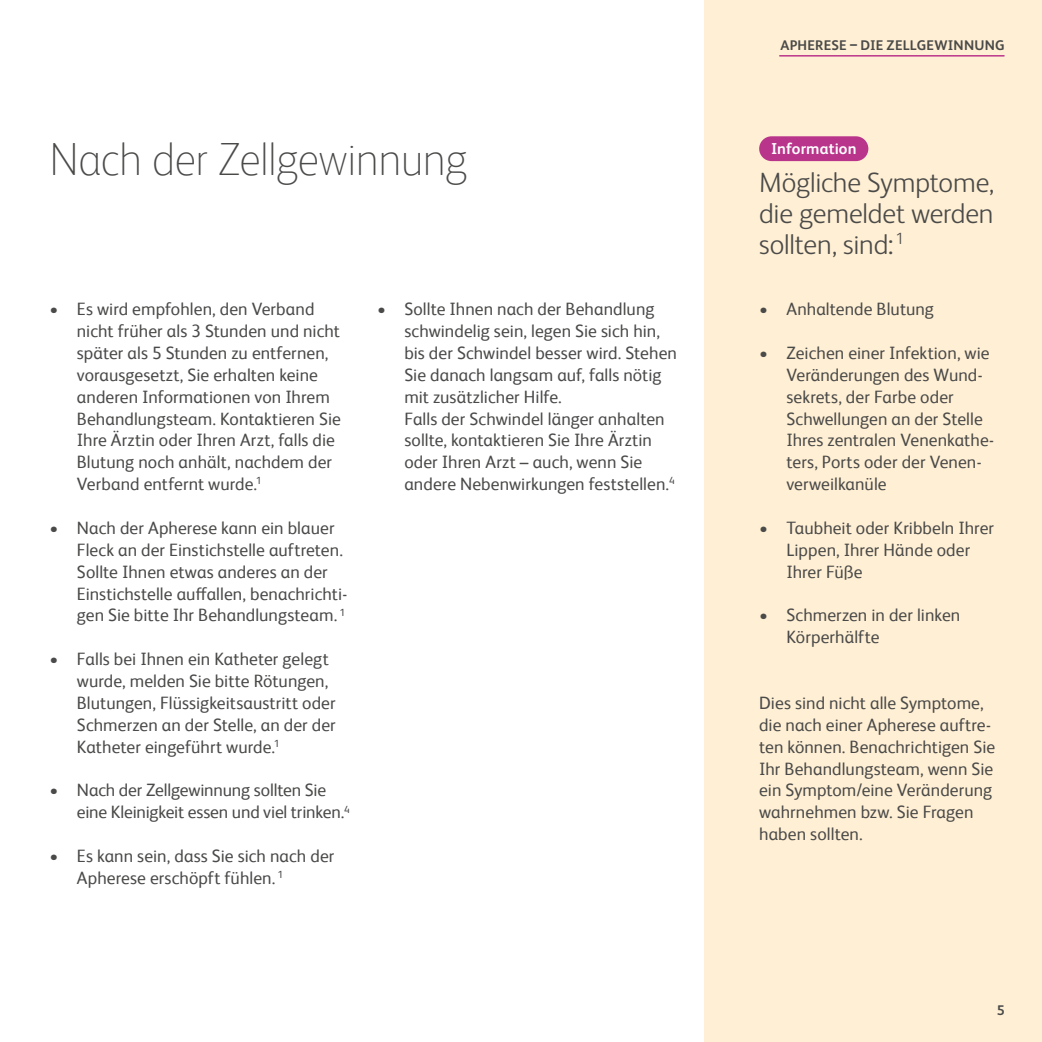
<style>
.page{position:relative;width:1042px;height:1042px;background:#fff}
.page>*{position:absolute;margin:0;border:0;box-sizing:border-box;transform-origin:0 0}
.t1{font:100 45.5px "BMS Humanity";letter-spacing:-.015em;color:#4a4a49}
.t2{font:300 28px/30.8px "BMS Humanity";letter-spacing:-.005em;color:#4a4a49;text-align:justify}
.t3{font:17.5px/21.9px "BMS Humanity";letter-spacing:.005em;color:#4a4a49}
.t4{font:700 15.75px "BMS Humanity";letter-spacing:.005em;color:#fff}
.t5{font:700 14px "BMS Humanity";letter-spacing:.015em;color:#4a4a49}
</style>
<div class="page">
<div style="left:704px;top:0;width:338px;height:1042px;background:#ffefd4"></div>
<div style="left:759px;top:136px;width:109px;height:25px;background:#b9348b;border-radius:12px"></div>
<hr style="left:780px;top:55px;width:224px;height:2px;background:#b9348b">
<p class="t5" style="left:780px;top:35px;width:226px">APHERESE – DIE ZELLGEWINNUNG</p>
<h1 class="t1" style="left:50px;top:129px;width:420px">Nach der Zellgewinnung</h1>
<p class="t4" style="left:771px;top:137px;width:87px">Information</p>
<h2 class="t2" style="left:759px;top:165px;width:237px">Mögliche Symptome, die gemeldet werden sollten, sind: <sup>1</sup></h2>
<p class="t3" style="left:77px;top:297px;width:265px;text-indent:-27px">• Es wird empfohlen, den Verband nicht früher als 3 Stunden und nicht später als 5 Stunden zu entfernen, vorausgesetzt, Sie erhalten keine anderen Informationen von Ihrem Behandlungsteam. Kontaktieren Sie Ihre Ärztin oder Ihren Arzt, falls die Blutung noch anhält, nachdem der Verband entfernt wurde.<sup>1</sup></p>
<p class="t3" style="left:77px;top:516px;width:272px;text-indent:-27px">• Nach der Apherese kann ein blauer Fleck an der Einstichstelle auftreten.<br>Sollte Ihnen etwas anderes an der Einstichstelle aufallen, benachrichti&shy;gen Sie bitte Ihr Behandlungsteam. <sup>1</sup></p>
<p class="t3" style="left:77px;top:647px;width:260px;text-indent:-27px">• Falls bei Ihnen ein Katheter gelegt wurde, melden Sie bitte Rötungen, Blutungen, Flüssigkeitsaustritt oder Schmerzen an der Stelle, an der der Katheter eingeführt wurde.<sup>1</sup></p>
<p class="t3" style="left:77px;top:778px;width:274px;text-indent:-27px">• Nach der Zellgewinnung sollten Sie eine Kleinigkeit essen und viel trinken.<sup>4</sup></p>
<p class="t3" style="left:77px;top:844px;width:259px;text-indent:-27px">• Es kann sein, dass Sie sich nach der<br>Apherese erschöpft fühlen. <sup>1</sup></p>
<p class="t3" style="left:404px;top:297px;width:274px;text-indent:-27px">• Sollte Ihnen nach der Behandlung schwindelig sein, legen Sie sich hin, bis der Schwindel besser wird. Stehen Sie danach langsam auf, falls nötig mit zusätzlicher Hilfe.<br>Falls der Schwindel länger anhalten sollte, kontaktieren Sie Ihre Ärztin oder Ihren Arzt – auch, wenn Sie andere Nebenwirkungen feststellen.<sup>4</sup></p>
<p class="t3" style="left:759px;top:297px;width:176px">• Anhaltende Blutung</p>
<p class="t3" style="left:786px;top:341px;width:209px;text-indent:-27px">• Zeichen einer Infektion, wie<br>Veränderungen des Wund&shy;sekrets, der Farbe oder<br>Schwellungen an der Stelle<br>Ihres zentralen Venenkathe&shy;ters, Ports oder der Venen&shy;verweilkanüle</p>
<p class="t3" style="left:786px;top:516px;width:209px;text-indent:-27px">• Taubheit oder Kribbeln Ihrer<br>Lippen, Ihrer Hände oder<br>Ihrer Füße</p>
<p class="t3" style="left:786px;top:603px;width:175px;text-indent:-27px">• Schmerzen in der linken<br>Körperhälfte</p>
<p class="t3" style="left:759px;top:691px;width:237px">Dies sind nicht alle Symptome, die nach einer Apherese auftre&shy;ten können. Benachrichtigen Sie<br>Ihr Behandlungsteam, wenn Sie ein Symptom/eine Veränderung wahrnehmen bzw. Sie Fragen haben sollten.</p>
<p class="t5" style="left:997px;top:1000px;width:9px">5</p>
</div>
